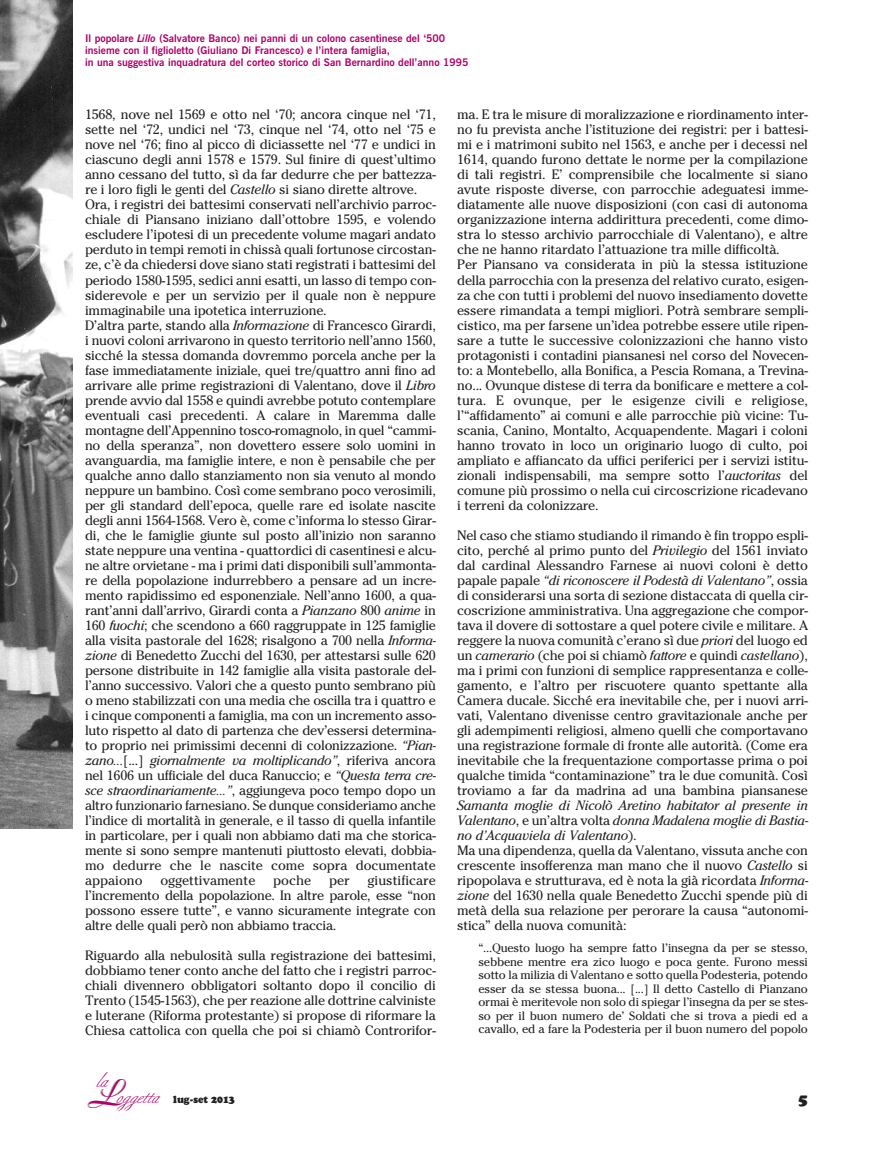
<style>
.page{position:relative;width:893px;height:1149px;background:#fff}
.page>*{position:absolute;margin:0;border:0;box-sizing:border-box;transform-origin:0 0}
.t1{font:19.2px "Berthold Script";color:#b0016a}
.t2{font:900 15px "Cooper BT";color:#231f20}
.t3{font:13.5px/15px "Cheltenham";letter-spacing:-.015em;color:#231f20}
.t4{font:12px/13.5px "Cheltenham";letter-spacing:-.015em;color:#231f20;text-align:justify}
.t5{font:700 10.5px/12px "News Gothic BT";color:#b0016a}
.t6{font:900 9.9px "Cooper BT";color:#231f20;scale:.95 1}
.s1{font-style:italic}
.s2{font-family:"Boulevard";font-size:35.85px;color:#a8a9ad}
</style>
<div class="page">
<img style="left:0;top:0;width:72px;height:828px">
<p class="t5" style="left:85px;top:33px;width:385px">Il popolare <span class="s1">Lillo</span> (Salvatore Banco) nei panni di un colono casentinese del ‘500 insieme con il figlioletto (Giuliano Di Francesco) e l’intera famiglia,<br>in una suggestiva inquadratura del corteo storico di San Bernardino dell’anno 1995</p>
<p class="t3" style="left:85px;top:107px;width:353px">1568, nove nel 1569 e otto nel ‘70; ancora cinque nel ‘71, sette nel ‘72, undici nel ‘73, cinque nel ‘74, otto nel ‘75 e nove nel ‘76; fino al picco di diciassette nel ‘77 e undici in ciascuno degli anni 1578 e 1579. Sul finire di quest’ultimo anno cessano del tutto, sì da far dedurre che per battezza&shy;re i loro figli le genti del <span class="s1">Castello</span> si siano dirette altrove.<br>Ora, i registri dei battesimi conservati nell’archivio parroc&shy;chiale di Piansano iniziano dall’ottobre 1595, e volendo escludere l’ipotesi di un precedente volume magari andato perduto in tempi remoti in chissà quali fortunose circostan&shy;ze, c’è da chiedersi dove siano stati registrati i battesimi del periodo 1580-1595, sedici anni esatti, un lasso di tempo con&shy;siderevole e per un servizio per il quale non è neppure immaginabile una ipotetica interruzione.<br>D’altra parte, stando alla <span class="s1">Informazione</span> di Francesco Girardi, i nuovi coloni arrivarono in questo territorio nell’anno 1560, sicché la stessa domanda dovremmo porcela anche per la fase immediatamente iniziale, quei tre/quattro anni fino ad arrivare alle prime registrazioni di Valentano, dove il <span class="s1">Libro </span>prende avvio dal 1558 e quindi avrebbe potuto contemplare eventuali casi precedenti. A calare in Maremma dalle montagne dell’Appennino tosco-romagnolo, in quel “cammi&shy;no della speranza”, non dovettero essere solo uomini in avanguardia, ma famiglie intere, e non è pensabile che per qualche anno dallo stanziamento non sia venuto al mondo neppure un bambino. Così come sembrano poco verosimili, per gli standard dell’epoca, quelle rare ed isolate nascite degli anni 1564-1568. Vero è, come c’informa lo stesso Girar&shy;di, che le famiglie giunte sul posto all’inizio non saranno state neppure una ventina - quattordici di casentinesi e alcu&shy;ne altre orvietane - ma i primi dati disponibili sull’ammonta&shy;re della popolazione indurrebbero a pensare ad un incre&shy;mento rapidissimo ed esponenziale. Nell’anno 1600, a qua&shy;rant’anni dall’arrivo, Girardi conta a <span class="s1">Pianzano</span> 800 <span class="s1">anime</span> in 160 <span class="s1">fuochi</span>; che scendono a 660 raggruppate in 125 famiglie alla visita pastorale del 1628; risalgono a 700 nella <span class="s1">Informa&shy;zione</span> di Benedetto Zucchi del 1630, per attestarsi sulle 620 persone distribuite in 142 famiglie alla visita pastorale del&shy;l’anno successivo. Valori che a questo punto sembrano più o meno stabilizzati con una media che oscilla tra i quattro e i cinque componenti a famiglia, ma con un incremento asso&shy;luto rispetto al dato di partenza che dev’essersi determina&shy;to proprio nei primissimi decenni di colonizzazione. <span class="s1">“Pian&shy;zano...</span>[...] <span class="s1">giornalmente va moltiplicando”</span>, riferiva ancora nel 1606 un ufficiale del duca Ranuccio; e <span class="s1">“Questa terra cre&shy;sce straordinariamente...”</span>, aggiungeva poco tempo dopo un altro funzionario farnesiano. Se dunque consideriamo anche l’indice di mortalità in generale, e il tasso di quella infantile in particolare, per i quali non abbiamo dati ma che storica&shy;mente si sono sempre mantenuti piuttosto elevati, dobbia&shy;mo dedurre che le nascite come sopra documentate appaiono</p>
<p class="t3" style="left:85px;top:872px;width:352px;text-align:justify;text-indent:283px">giustificare l’incremento della popolazione. In altre parole, esse “non possono essere tutte”, e vanno sicuramente integrate con altre delle quali però non abbiamo traccia.</p>
<p class="t3" style="left:85px;top:947px;width:352px;text-align:justify">Riguardo alla nebulosità sulla registrazione dei battesimi, dobbiamo tener conto anche del fatto che i registri parroc&shy;chiali divennero obbligatori soltanto dopo il concilio di Trento (1545-1563), che per reazione alle dottrine calviniste e luterane (Riforma protestante) si propose di riformare la Chiesa cattolica con quella che poi si chiamò Controrifor-</p>
<p class="t3" style="left:160px;top:872px;width:97px">oggettivamente</p>
<p class="t3" style="left:273px;top:872px;width:40px">poche</p>
<p class="t3" style="left:329px;top:872px;width:22px">per</p>
<h1 class="t1" style="left:96px;top:1071px;width:13px">la</h1>
<h1 class="t1" style="left:86px;top:1087px;width:73px"><span class="s2">L</span>oggetta</h1>
<p class="t6" style="left:173px;top:1095px;width:66px">lug-set 2013</p>
<p class="t3" style="left:457px;top:107px;width:352px">ma. E tra le misure di moralizzazione e riordinamento inter&shy;no fu prevista anche l’istituzione dei registri: per i battesi&shy;mi e i matrimoni subito nel 1563, e anche per i decessi nel 1614, quando furono dettate le norme per la compilazione di tali registri. E’ comprensibile che localmente si siano avute risposte diverse, con parrocchie adeguatesi imme&shy;diatamente alle nuove disposizioni (con casi di autonoma organizzazione interna addirittura precedenti, come dimo&shy;stra lo stesso archivio parrocchiale di Valentano), e altre che ne hanno ritardato l’attuazione tra mille difficoltà.<br>Per Piansano va considerata in più la stessa istituzione della parrocchia con la presenza del relativo curato, esigen&shy;za che con tutti i problemi del nuovo insediamento dovette essere rimandata a tempi migliori. Potrà sembrare sempli&shy;cistico, ma per farsene un’idea potrebbe essere utile ripen&shy;sare a tutte le successive colonizzazioni che hanno visto protagonisti i contadini piansanesi nel corso del Novecen&shy;to: a Montebello, alla Bonifica, a Pescia Romana, a Trevina&shy;no... Ovunque distese di terra da bonificare e mettere a col&shy;tura. E ovunque, per le esigenze civili e religiose, l’“affidamento” ai comuni e alle parrocchie più vicine: Tu&shy;scania, Canino, Montalto, Acquapendente. Magari i coloni hanno trovato in loco un originario luogo di culto, poi ampliato e affiancato da uffici periferici per i servizi istitu&shy;zionali indispensabili, ma sempre sotto l’<span class="s1">auctoritas</span> del comune più prossimo o nella cui circoscrizione ricadevano i terreni da colonizzare.</p>
<p class="t3" style="left:457px;top:527px;width:352px;text-align:justify">Nel caso che stiamo studiando il rimando è fin troppo espli&shy;cito, perché al primo punto del <span class="s1">Privilegio</span> del 1561 inviato dal cardinal Alessandro Farnese ai nuovi coloni è detto papale papale <span class="s1">“di riconoscere il Podestà di Valentano”</span>, ossia di considerarsi una sorta di sezione distaccata di quella cir&shy;coscrizione amministrativa. Una aggregazione che compor&shy;tava il dovere di sottostare a quel potere civile e militare. A reggere la nuova comunità c’erano sì due <span class="s1">priori</span> del luogo ed un <span class="s1">camerario</span> (che poi si chiamò <span class="s1">fattore</span> e quindi <span class="s1">castellano</span>), ma i primi con funzioni di semplice rappresentanza e colle&shy;gamento, e l’altro per riscuotere quanto spettante alla Camera ducale. Sicché era inevitabile che, per i nuovi arri&shy;vati, Valentano divenisse centro gravitazionale anche per gli adempimenti religiosi, almeno quelli che comportavano una registrazione formale di fronte alle autorità. (Come era inevitabile che la frequentazione comportasse prima o poi qualche timida “contaminazione” tra le due comunità. Così troviamo a far da madrina ad una bambina piansanese</p>
<p class="t3" style="left:457px;top:797px;width:353px"><span class="s1">Samanta moglie di Nicolò Aretino habitator al presente in Valentano</span>, e un’altra volta <span class="s1">donna Madalena moglie di Bastia&shy;no d’Acquaviela di Valentano</span>).<br>Ma una dipendenza, quella da Valentano, vissuta anche con crescente insofferenza man mano che il nuovo <span class="s1">Castello</span> si ripopolava e strutturava, ed è nota la già ricordata <span class="s1">Informa&shy;zione</span> del 1630 nella quale Benedetto Zucchi spende più di metà della sua relazione per perorare la causa “autonomi&shy;stica” della nuova comunità:</p>
<p class="t4" style="left:478px;top:940px;width:331px">“...Questo luogo ha sempre fatto l’insegna da per se stesso, sebbene mentre era zico luogo e poca gente. Furono messi sotto la milizia di Valentano e sotto quella Podesteria, potendo esser da se stessa buona... [...] Il detto Castello di Pianzano ormai è meritevole non solo di spiegar l’insegna da per se stes&shy;so per il buon numero de’ Soldati che si trova a piedi ed a cavallo, ed a fare la Podesteria per il buon numero del popolo</p>
<p class="t2" style="left:799px;top:1093px;width:11px">5</p>
</div>
